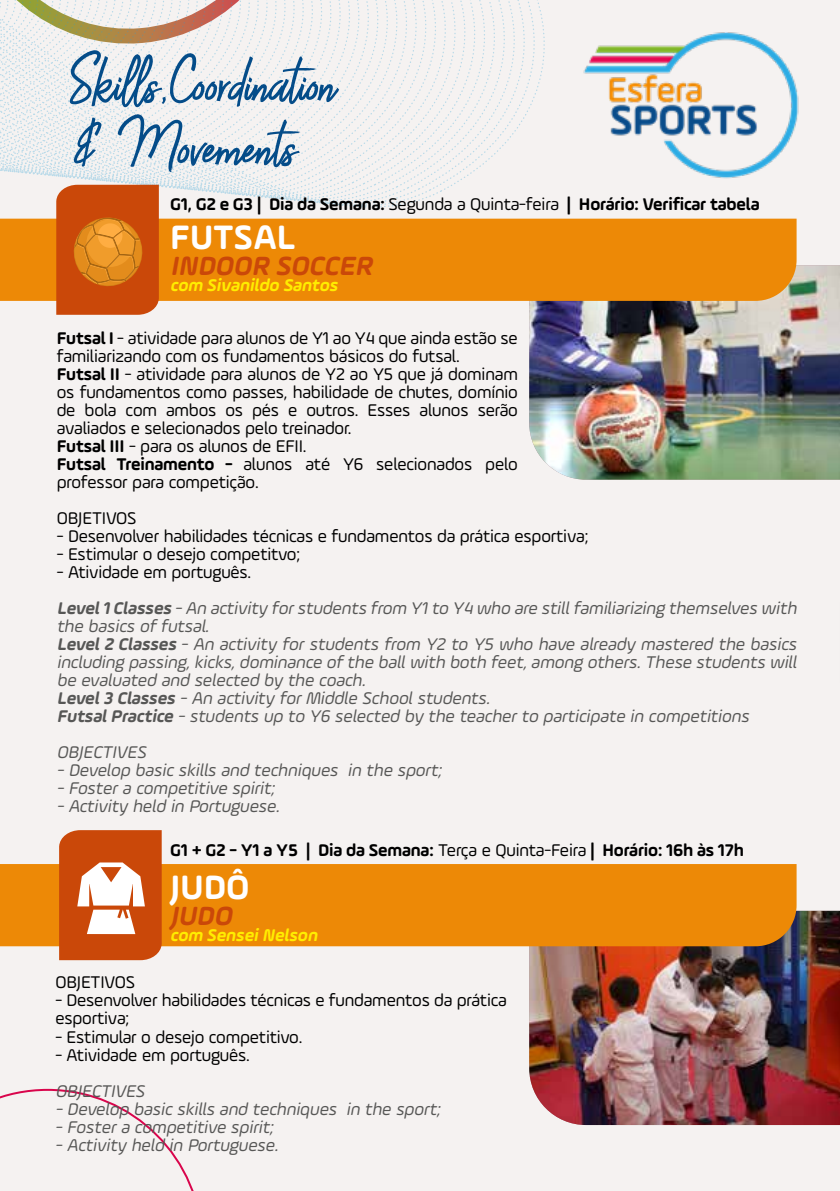
<style>
.page{position:relative;width:840px;height:1191px;background:#fff}
.page>*{position:absolute;margin:0;border:0;box-sizing:border-box;transform-origin:0 0}
.t1{font:83.2px/63.2px "Aveline Script";color:#044c89}
.t2{font:700 36px "Ample Soft";color:#fff}
.t3{font:italic 700 28px "Ample Soft";color:#ca4809}
.t4{font:italic 18px/18px "Ample Soft";color:#575756}
.t5{font:18px/18px "Ample Soft";letter-spacing:-.01em;color:#000}
.t6{font:700 18px "Ample Soft";letter-spacing:-.01em;color:#000}
.t7{font:italic 700 18px "Ample Soft";color:#ffed00}
.s1{font-weight:400}
.s2{font-weight:700}
.s3{font-style:normal;color:#000}
</style>
<div class="page">
<div style="left:0;top:0;width:839px;height:1191px;background:#f5f2f1"></div>
<img style="left:583px;top:32px;width:216px;height:147px">
<svg style="left:839px;top:601px;width:1px;height:82px"></svg>
<img style="left:529px;top:265px;width:310px;height:214px">
<div style="left:578px;top:219px;width:218px;height:82px;background:#ed8906"></div>
<svg style="left:0;top:0;width:578px;height:315px"></svg>
<img style="left:529px;top:911px;width:310px;height:214px">
<div style="left:0;top:864px;width:796px;height:82px;background:#ed8906"></div>
<svg style="left:59px;top:830px;width:103px;height:130px"></svg>
<h1 class="t1" style="left:70px;top:51px;width:266px">Skills,Coordination &amp; Movements</h1>
<p class="t6" style="left:170px;top:193px;width:590px">G1, G2 e G3 | Dia da Semana: <span class="s1">Segunda a Quinta-feira</span> | Horário: Verificar tabela</p>
<h2 class="t2" style="left:170px;top:215px;width:127px">FUTSAL</h2>
<h3 class="t3" style="left:170px;top:249px;width:210px">INDOOR SOCCER</h3>
<p class="t7" style="left:170px;top:274px;width:172px">com Sivanildo Santos</p>
<p class="t5" style="left:57px;top:329px;width:462px"><span class="s2">Futsal I</span> - atividade para alunos de Y1 ao Y4 que ainda estão se familiarizando com os fundamentos básicos do futsal.<br><span class="s2">Futsal II</span> - atividade para alunos de Y2 ao Y5 que já dominam os fundamentos como passes, habilidade de chutes, domínio de bola com ambos os pés e outros. Esses alunos serão avaliados e selecionados pelo treinador.<br><span class="s2">Futsal III</span> - para os alunos de EFII.<br><span class="s2">Futsal Treinamento -</span> alunos até Y6 selecionados pelo professor para competição.</p>
<p class="t5" style="left:57px;top:509px;width:81px">OBJETIVOS</p>
<p class="t5" style="left:57px;top:527px;width:532px">- Desenvolver habilidades técnicas e fundamentos da prática esportiva;</p>
<p class="t5" style="left:57px;top:545px;width:244px">- Estimular o desejo competitvo;</p>
<p class="t4" style="left:57px;top:554px;width:744px;line-height:36px"><span class="s3">- Atividade em português.<br></span><span class="s2">Level1 Classes</span> -An activity forstudents from Y1to Y4 who are stillfamiliarizing themselves with</p>
<p class="t4" style="left:57px;top:617px;width:744px">the basics of futsal.<br><span class="s2">Level2 Classes</span> - An activity for students from Y2 to Y5 who have already mastered the basics including passing,kicks,dominance ofthe ballwith both feet,among others.These students will be evaluated and selected by the coach.<br><span class="s2">Level3 Classes</span> - An activity for Middle School students.<br><span class="s2">FutsalPractice</span> - students up to Y6 selected by the teacher to participate in competitions</p>
<p class="t4" style="left:57px;top:743px;width:94px">OBJ ECTIVES</p>
<p class="t4" style="left:57px;top:761px;width:389px">- Develop basic skills and techniques in the sport;</p>
<p class="t4" style="left:57px;top:779px;width:223px">- Foster a competitive spirit;</p>
<p class="t4" style="left:57px;top:797px;width:228px">- Activity held in Portuguese.</p>
<p class="t6" style="left:170px;top:838px;width:575px">G1 + G2 - Y1 a Y5 | Dia da Semana: <span class="s1">Terça e Quinta-Feira</span> | Horário: 16h às 17h</p>
<h2 class="t2" style="left:170px;top:864px;width:81px">JUDÔ</h2>
<h3 class="t3" style="left:170px;top:898px;width:69px">JUDO</h3>
<p class="t7" style="left:170px;top:923px;width:152px">com SenseiNelson</p>
<p class="t5" style="left:55px;top:973px;width:81px">OBJETIVOS</p>
<p class="t5" style="left:55px;top:991px;width:452px">- Desenvolver habilidades técnicas e fundamentos da prática esportiva;</p>
<p class="t5" style="left:55px;top:1027px;width:248px">- Estimular o desejo competitivo.</p>
<p class="t5" style="left:55px;top:1045px;width:196px">- Atividade em português.</p>
<p class="t4" style="left:55px;top:1081px;width:94px">OBJ ECTIVES</p>
<p class="t4" style="left:55px;top:1099px;width:389px">- Develop basic skills and techniques in the sport;</p>
<p class="t4" style="left:55px;top:1117px;width:223px">- Foster a competitive spirit;</p>
<p class="t4" style="left:55px;top:1135px;width:228px">- Activity held in Portuguese.</p>
</div>
